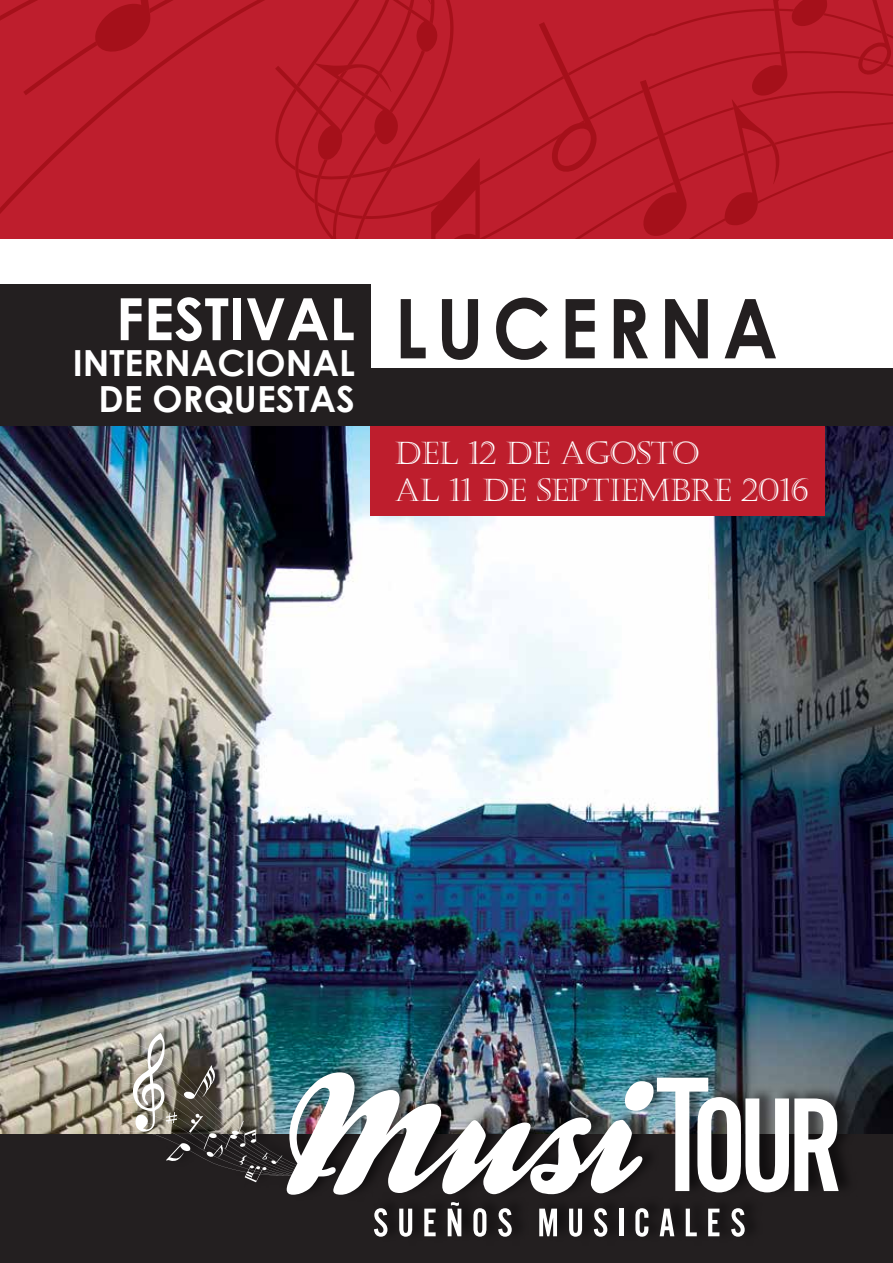
<style>
.page{position:relative;width:893px;height:1263px;background:#fff}
.page>*{position:absolute;margin:0;border:0;box-sizing:border-box;transform-origin:0 0}
.t1{font:700 82.5px "Century Gothic";letter-spacing:.12em;color:#231f20;scale:.9 1}
.t2{font:700 58.35px "Century Gothic";color:#fff}
.t3{font:700 36px/36px "Century Gothic";color:#fff;text-align:right}
.t4{font:31.5px/37.8px "Castellar";letter-spacing:-.025em;color:#fff}
</style>
<div class="page">
<img style="left:0;top:426px;width:893px;height:709px">
<div style="left:0;top:1135px;width:893px;height:128px;background:#231f20"></div>
<div style="left:371px;top:426px;width:454px;height:90px;background:#be1e2d"></div>
<div style="left:0;top:284px;width:371px;height:142px;background:#231f20"></div>
<div style="left:363px;top:369px;width:530px;height:57px;background:#231f20"></div>
<img style="left:114px;top:1016px;width:746px;height:221px">
<svg style="left:374px;top:1208px;width:13px;height:29px"></svg>
<svg style="left:399px;top:1208px;width:13px;height:29px"></svg>
<svg style="left:424px;top:1208px;width:12px;height:28px"></svg>
<svg style="left:448px;top:1202px;width:13px;height:34px"></svg>
<svg style="left:473px;top:1208px;width:13px;height:29px"></svg>
<svg style="left:498px;top:1208px;width:14px;height:29px"></svg>
<svg style="left:539px;top:1208px;width:18px;height:28px"></svg>
<svg style="left:569px;top:1208px;width:13px;height:29px"></svg>
<svg style="left:594px;top:1208px;width:13px;height:29px"></svg>
<hr style="left:619px;top:1208px;width:4px;height:28px;background:#fff">
<svg style="left:635px;top:1208px;width:13px;height:29px"></svg>
<svg style="left:660px;top:1208px;width:14px;height:28px"></svg>
<svg style="left:686px;top:1208px;width:11px;height:28px"></svg>
<svg style="left:708px;top:1208px;width:11px;height:28px"></svg>
<svg style="left:731px;top:1208px;width:14px;height:29px"></svg>
<img style="left:119px;top:1033px;width:720px;height:162px">
<svg style="left:0;top:0;width:893px;height:238px;background:#bb1c2a"></svg>
<h2 class="t2" style="left:116px;top:275px;width:241px">FESTIVAL</h2>
<p class="t3" style="left:73px;top:343px;width:284px">INTERNACIONAL<br>DE ORQUESTAS</p>
<h1 class="t1" style="left:395px;top:266px;width:427px">LUCERNA</h1>
<p class="t4" style="left:395px;top:435px;width:415px">DEL 12 DE AGOSTO<br>AL 11 DE SEPTIEMBRE 2016</p>
</div>
